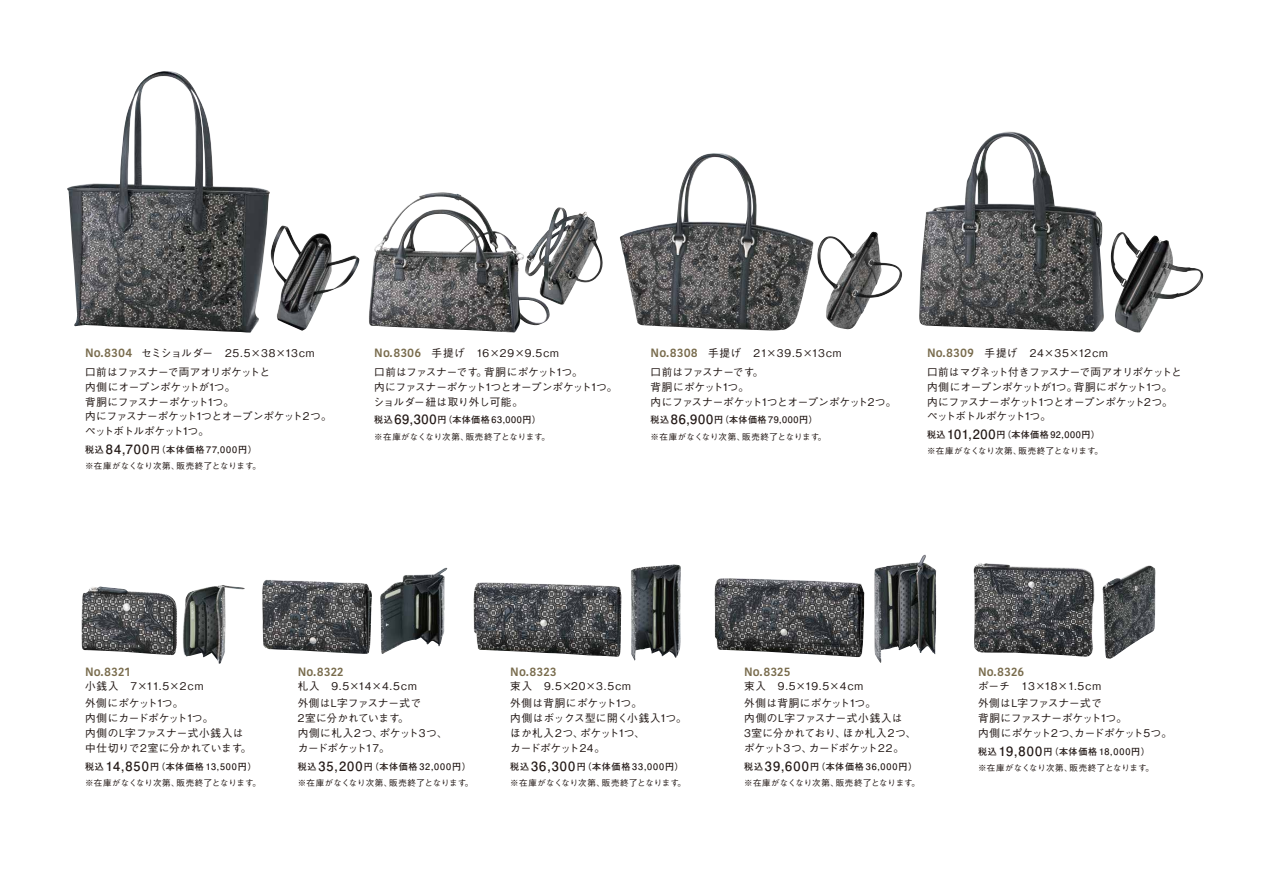
<style>
.page{position:relative;width:1263px;height:893px;background:#fff}
.page>*{position:absolute;margin:0;border:0;box-sizing:border-box;transform-origin:0 0}
.t1{font:600 12px "Kohinoor Bangla";letter-spacing:.02em;color:#786b4c}
.t2{font:500 10.65px/14.9px "Gothic BBB Pro";letter-spacing:-.02em;color:#221815}
.t3{font:500 10.65px/14.9px "Gothic BBB Pro";letter-spacing:.005em;color:#221815}
.t4{font:500 10.65px/17px "Gothic BBB Pro";letter-spacing:.04em;color:#221815}
.t5{font:500 10.65px/19px "Gothic BBB Pro";letter-spacing:.015em;color:#221815}
.t6{font:500 10.65px/14.9px "Gothic BBB Pro";letter-spacing:.02em;color:#221815}
.t7{font:500 10.65px/17px "Gothic BBB Pro";letter-spacing:.03em;color:#221815}
.t8{font:700 9px "Futo Go B101 Pro";letter-spacing:.085em;color:#221815}
.t9{font:700 9px "Futo Go B101 Pro";letter-spacing:.06em;color:#221815}
.t10{font:500 8.55px "Gothic BBB Pro";letter-spacing:-.005em;color:#221815}
.s1{font-family:"Kohinoor Bangla";font-weight:600;font-size:12px;color:#786b4c}
.s2{font-size:12.75px}
</style>
<div class="page">
<img style="left:620px;top:153px;width:194px;height:177px">
<img style="left:919px;top:131px;width:185px;height:201px">
<img style="left:369px;top:192px;width:181px;height:141px">
<img style="left:67px;top:71px;width:203px;height:262px">
<img style="left:271px;top:225px;width:88px;height:106px">
<img style="left:817px;top:232px;width:85px;height:97px">
<img style="left:525px;top:207px;width:78px;height:98px">
<img style="left:1111px;top:232px;width:92px;height:101px">
<img style="left:974px;top:563px;width:121px;height:94px">
<img style="left:81px;top:586px;width:96px;height:69px">
<img style="left:262px;top:580px;width:110px;height:74px">
<img style="left:473px;top:582px;width:149px;height:75px">
<img style="left:714px;top:578px;width:151px;height:79px">
<img style="left:183px;top:585px;width:62px;height:79px">
<img style="left:380px;top:567px;width:67px;height:87px">
<img style="left:874px;top:554px;width:62px;height:109px">
<img style="left:1102px;top:565px;width:54px;height:94px">
<img style="left:631px;top:564px;width:50px;height:97px">
<p class="t2" style="left:85px;top:342px;width:231px;line-height:19px"><span class="s1">No.8304</span> セミショルダー 25.5×38×13cm口前はファスナーで両アオリポケットと</p>
<p class="t2" style="left:85px;top:378px;width:248px">内側にオープンポケットが1つ。<br>背胴にファスナーポケット1つ。<br>内にファスナーポケット1つとオープンポケット2つ。ペットボトルポケット1つ。</p>
<p class="t8" style="left:85px;top:442px;width:174px">税込 <span class="s2">84,700</span>円（本体価格 77,000円）</p>
<p class="t10" style="left:85px;top:459px;width:177px">※在庫がなくなり次第、販売終了となります。</p>
<p class="t3" style="left:374px;top:342px;width:210px;line-height:19px"><span class="s1">No.8306</span> 手提げ　16×29×9.5cm<br>口前はファスナーです。背胴にポケット1つ。</p>
<p class="t2" style="left:373px;top:378px;width:246px">内にファスナーポケット1つとオープンポケット1つ。ショルダー紐は取り外し可能。</p>
<p class="t8" style="left:374px;top:413px;width:169px">税込 <span class="s2">69,300</span>円（本体価格63,000円）</p>
<p class="t10" style="left:374px;top:429px;width:177px">※在庫がなくなり次第、販売終了となります。</p>
<p class="t5" style="left:651px;top:342px;width:192px"><span class="s1">No.8308</span> 手提げ 21×39.5×13cm口前はファスナーです。</p>
<p class="t2" style="left:651px;top:378px;width:247px">背胴にポケット1つ。<br>内にファスナーポケット1つとオープンポケット2つ。</p>
<p class="t9" style="left:651px;top:413px;width:169px">税込 <span class="s2">86,900</span>円（本体価格79,000円）</p>
<p class="t10" style="left:651px;top:429px;width:177px">※在庫がなくなり次第、販売終了となります。</p>
<p class="t2" style="left:927px;top:342px;width:256px;line-height:19px"><span class="s1">No.8309</span> 手提げ 24×35×12cm<br>口前はマグネット付きファスナーで両アオリポケットと</p>
<p class="t2" style="left:927px;top:378px;width:247px;text-align:justify">内側にオープンポケットが1つ。背胴にポケット1つ。内にファスナーポケット1つとオープンポケット2つ。ペットボトルポケット1つ。</p>
<p class="t9" style="left:927px;top:428px;width:175px">税込 <span class="s2">101,200</span>円（本体価格 92,000円）</p>
<p class="t10" style="left:927px;top:444px;width:177px">※在庫がなくなり次第、販売終了となります。</p>
<p class="t1" style="left:85px;top:662px;width:47px">No.8321</p>
<p class="t4" style="left:85px;top:677px;width:120px">小銭入　7×11.5×2cm外側にポケット1つ。</p>
<p class="t3" style="left:85px;top:710px;width:168px">内側にカードポケット1つ。<br>内側のL字ファスナー式小銭入は中仕切りで2室に分かれています。</p>
<p class="t8" style="left:85px;top:759px;width:173px">税込 <span class="s2">14,850</span>円（本体価格 13,500円）</p>
<p class="t10" style="left:85px;top:776px;width:177px">※在庫がなくなり次第、販売終了となります。</p>
<p class="t1" style="left:298px;top:662px;width:47px">No.8322</p>
<p class="t7" style="left:298px;top:677px;width:125px">札入　9.5×14×4.5cm外側はL字ファスナー式で</p>
<p class="t2" style="left:298px;top:710px;width:151px">2室に分かれています。<br>内側に札入2つ、ポケット3つ、カードポケット17。</p>
<p class="t8" style="left:298px;top:759px;width:175px">税込 <span class="s2">35,200</span>円（本体価格32,000円）</p>
<p class="t10" style="left:298px;top:776px;width:177px">※在庫がなくなり次第、販売終了となります。</p>
<p class="t1" style="left:510px;top:662px;width:48px">No.8323</p>
<p class="t4" style="left:510px;top:677px;width:133px">束入　9.5×20×3.5cm外側は背胴にポケット1つ。</p>
<p class="t2" style="left:510px;top:710px;width:178px">内側はボックス型に開く小銭入1つ。ほか札入2つ、ポケット1つ、<br>カードポケット24。</p>
<p class="t8" style="left:510px;top:759px;width:175px">税込 <span class="s2">36,300</span>円（本体価格33,000円）</p>
<p class="t10" style="left:510px;top:776px;width:177px">※在庫がなくなり次第、販売終了となります。</p>
<p class="t1" style="left:744px;top:662px;width:48px">No.8325</p>
<p class="t4" style="left:744px;top:677px;width:133px">束入　9.5×19.5×4cm外側は背胴にポケット1つ。</p>
<p class="t6" style="left:744px;top:710px;width:174px">内側のL字ファスナー式小銭入は<br>3室に分かれており、ほか札入2つ、ポケット3つ、カードポケット22。</p>
<p class="t8" style="left:744px;top:759px;width:175px">税込 <span class="s2">39,600</span>円（本体価格36,000円）</p>
<p class="t10" style="left:744px;top:776px;width:177px">※在庫がなくなり次第、販売終了となります。</p>
<p class="t1" style="left:978px;top:662px;width:48px">No.8326</p>
<p class="t5" style="left:978px;top:677px;width:125px;line-height:17px">ポーチ　13×18×1.5cm外側はL字ファスナー式で</p>
<p class="t2" style="left:978px;top:710px;width:195px">背胴にファスナーポケット1つ。<br>内側にポケット2つ、カードポケット5つ。</p>
<p class="t8" style="left:978px;top:744px;width:174px">税込 <span class="s2">19,800</span>円（本体価格 18,000円）</p>
<p class="t10" style="left:978px;top:761px;width:177px">※在庫がなくなり次第、販売終了となります。</p>
</div>
